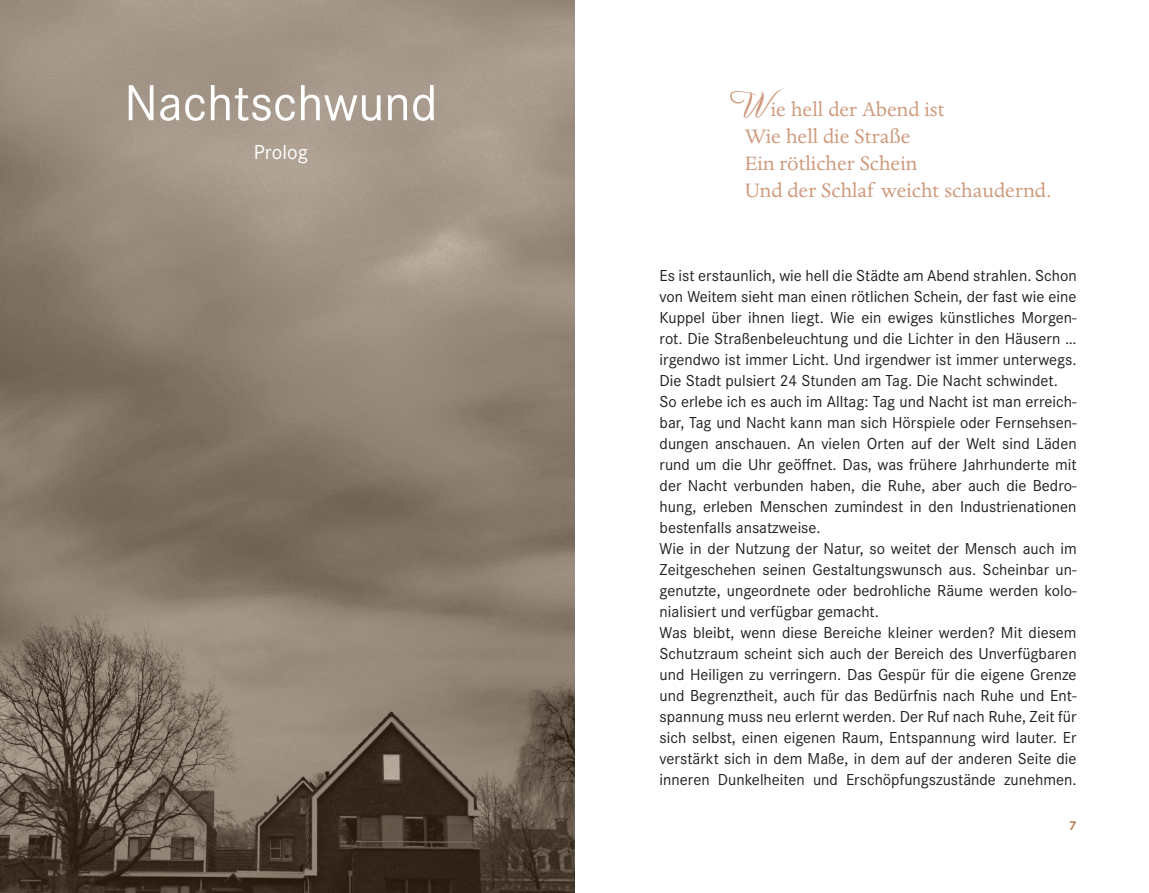
<style>
.page{position:relative;width:1149px;height:893px;background:#fff}
.page>*{position:absolute;margin:0;border:0;box-sizing:border-box;transform-origin:0 0}
.t1{font:52.5px "Corporate S";color:#fff}
.t2{font:22.5px/27px "Dante";color:#ce997c}
.t3{font:21px "Corporate S";color:#fff}
.t4{font:16.5px/21px "Corporate S";color:#231f20}
.t5{font:700 13.5px "Corporate S";color:#bf815d}
.s1{font-family:"Freebooter Script";font-size:34.5px}
</style>
<div class="page">
<img style="left:0;top:0;width:574px;height:893px">
<h1 class="t1" style="left:124px;top:68px;width:315px">Nachtschwund</h1>
<p class="t3" style="left:254px;top:138px;width:55px">Prolog</p>
<h2 class="t2" style="left:744px;top:96px;width:308px"><span class="s1">W</span>ie hell der Abend ist<br>Wie hell die Straße<br>Ein rötlicher Schein<br>Und der Schlaf weicht schaudernd.</h2>
<p class="t4" style="left:659px;top:264px;width:418px">Es ist erstaunlich, wie hell die Städte am Abend strahlen. Schon von Weitem sieht man einen rötlichen Schein, der fast wie eine Kuppel über ihnen liegt. Wie ein ewiges künstliches Morgen&shy;rot. Die Straßenbeleuchtung und die Lichter in den Häusern … irgendwo ist immer Licht. Und irgendwer ist immer unterwegs.<br>Die Stadt pulsiert 24 Stunden am Tag. Die Nacht schwindet.<br>So erlebe ich es auch im Alltag: Tag und Nacht ist man erreich&shy;bar, Tag und Nacht kann man sich Hörspiele oder Fernsehsen&shy;dungen anschauen. An vielen Orten auf der Welt sind Läden rund um die Uhr geöffnet. Das, was frühere Jahrhunderte mit der Nacht verbunden haben, die Ruhe, aber auch die Bedro&shy;hung, erleben Menschen zumindest in den Industrienationen bestenfalls ansatzweise.<br>Wie in der Nutzung der Natur, so weitet der Mensch auch im Zeitgeschehen seinen Gestaltungswunsch aus. Scheinbar un&shy;genutzte, ungeordnete oder bedrohliche Räume werden kolo&shy;nialisiert und verfügbar gemacht.<br>Was bleibt, wenn diese Bereiche kleiner werden? Mit diesem Schutzraum scheint sich auch der Bereich des Unverfügbaren und Heiligen zu verringern. Das Gespür für die eigene Grenze und Begrenztheit, auch für das Bedürfnis nach Ruhe und Ent&shy;spannung muss neu erlernt werden. Der Ruf nach Ruhe, Zeit für sich selbst, einen eigenen Raum, Entspannung wird lauter. Er verstärkt sich in dem Maße, in dem auf der anderen Seite die inneren Dunkelheiten und Erschöpfungszustände zunehmen.</p>
<p class="t5" style="left:1068px;top:816px;width:9px">7</p>
</div>
